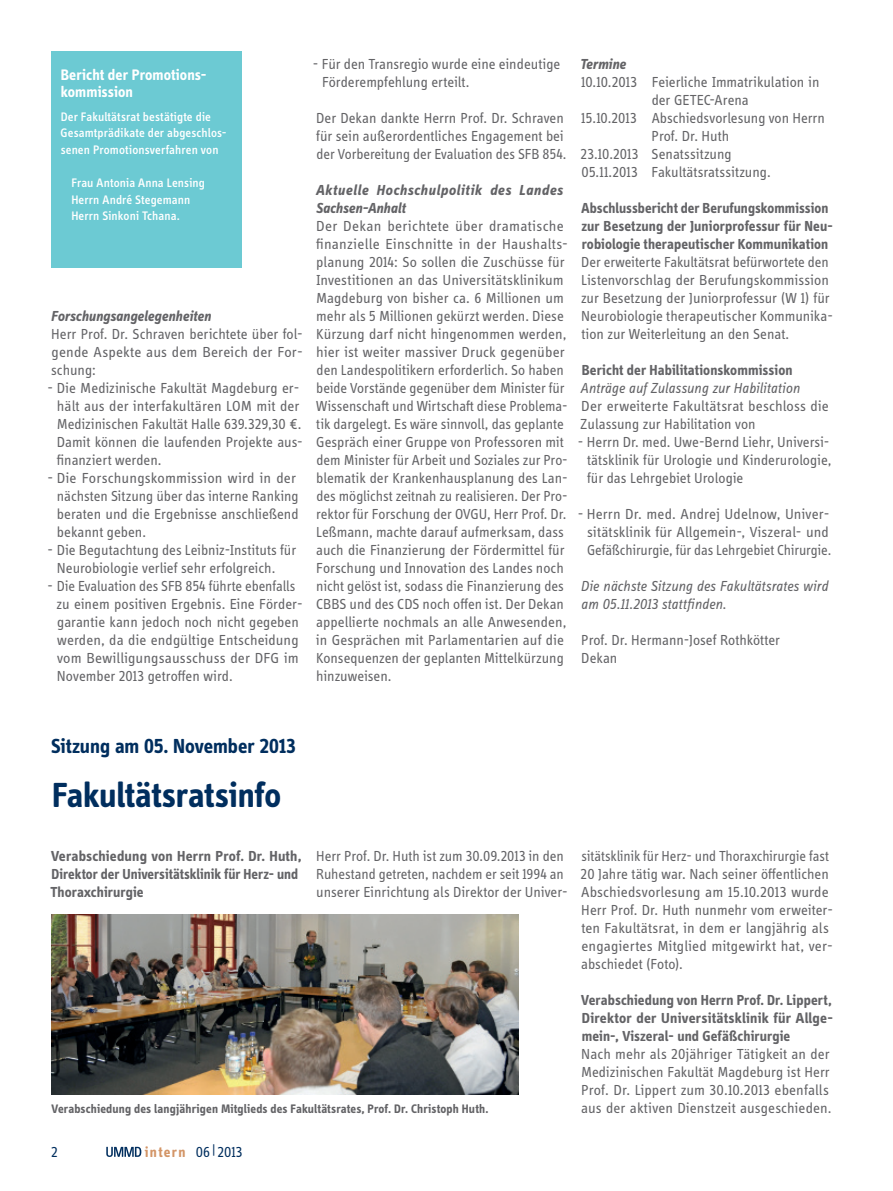
<style>
.page{position:relative;width:893px;height:1191px;background:#fff}
.page>*{position:absolute;margin:0;border:0;box-sizing:border-box;transform-origin:0 0}
.t1{font:700 36px "Info Display OT";letter-spacing:-.005em;color:#002e5e}
.t2{font:700 21px "Info Display OT";color:#002e5e}
.t3{font:700 15.75px/16.5px "Info Display OT";letter-spacing:.005em;color:#fff}
.t4{font:15px/18px "Info Display OT";color:#636366}
.t5{font:700 15px/18px "Info Display OT";letter-spacing:.005em;color:#636366}
.t6{font:italic 15px/18px "Info Display OT";color:#636366}
.t7{font:italic 700 15px/18px "Info Display OT";letter-spacing:.035em;color:#636366}
.t8{font:italic 700 15px "Info Display OT";letter-spacing:.005em;color:#636366}
.t9{font:15px "Info Display OT";letter-spacing:.005em;color:#002e5e}
.t10{font:500 12.75px/16.5px "Info Display OT";letter-spacing:.01em;color:#fff}
.t11{font:700 12.75px "Info Display OT";letter-spacing:.015em;color:#636366}
.s1{font-weight:700;color:#d39567}
</style>
<div class="page">
<div style="left:51px;top:51px;width:190px;height:216px;background:#6ccad3"></div>
<img style="left:51px;top:914px;width:468px;height:180px">
<svg style="left:106px;top:1146px;width:35px;height:11px"></svg>
<p class="t3" style="left:61px;top:67px;width:147px">Bericht der Promotions&shy;kommission</p>
<p class="t10" style="left:61px;top:108px;width:168px">Der Fakultätsrat bestätigte die<br>Gesamtprädikate der abgeschlos&shy;senen Promotionsverfahren von</p>
<p class="t10" style="left:71px;top:174px;width:135px">Frau Antonia Anna Lensing<br>Herrn André Stegemann<br>Herrn Sinkoni Tchana.</p>
<p class="t8" style="left:51px;top:307px;width:161px">Forschungsangelegenheiten</p>
<p class="t4" style="left:51px;top:325px;width:253px;text-align:justify">Herr Prof. Dr. Schraven berichtete über fol&shy;gende Aspekte aus dem Bereich der For&shy;schung:</p>
<p class="t4" style="left:57px;top:379px;width:248px;text-indent:-9px">- Die Medizinische Fakultät Magdeburg er&shy;hält aus der interfakultären LOM mit der Medizinischen Fakultät Halle 639.329,30 €.<br>Damit können die laufenden Projekte aus&shy;finanziert werden.</p>
<p class="t4" style="left:57px;top:469px;width:243px;text-indent:-9px">- Die Forschungskommission wird in der nächsten Sitzung über das interne Ranking beraten und die Ergebnisse anschließend bekannt geben.</p>
<p class="t4" style="left:57px;top:541px;width:241px;text-indent:-9px">- Die Begutachtung des Leibniz-Instituts für<br>Neurobiologie verlief sehr erfolgreich.</p>
<p class="t4" style="left:57px;top:577px;width:248px;text-indent:-9px">- Die Evaluation des SFB 854 führte ebenfalls zu einem positiven Ergebnis. Eine Förder&shy;garantie kann jedoch noch nicht gegeben werden, da die endgültige Entscheidung vom Bewilligungsausschuss der DFG im November 2013 getroffen wird.</p>
<p class="t4" style="left:322px;top:55px;width:240px;text-indent:-9px">- Für den Transregio wurde eine eindeutige<br>Förderempfehlung erteilt.</p>
<p class="t4" style="left:316px;top:109px;width:252px">Der Dekan dankte Herrn Prof. Dr. Schraven für sein außerordentliches Engagement bei der Vorbereitung der Evaluation des SFB 854.</p>
<p class="t7" style="left:316px;top:181px;width:248px">Aktuelle Hochschulpolitik des Landes<br>Sachsen-Anhalt</p>
<p class="t4" style="left:316px;top:217px;width:253px">Der Dekan berichtete über dramatische finanzielle Einschnitte in der Haushalts&shy;planung 2014: So sollen die Zuschüsse für Investitionen an das Universitätsklinikum Magdeburg von bisher ca. 6 Millionen um mehr als 5 Millionen gekürzt werden. Diese Kürzung darf nicht hingenommen werden, hier ist weiter massiver Druck gegenüber den Landespolitikern erforderlich. So haben beide Vorstände gegenüber dem Minister für Wissenschaft und Wirtschaft diese Problema&shy;tik dargelegt. Es wäre sinnvoll, das geplante Gespräch einer Gruppe von Professoren mit dem Minister für Arbeit und Soziales zur Pro&shy;blematik der Krankenhausplanung des Lan&shy;des möglichst zeitnah zu realisieren. Der Pro&shy;rektor für Forschung der OVGU, Herr Prof. Dr.<br>Leßmann, machte darauf aufmerksam, dass auch die Finanzierung der Fördermittel für Forschung und Innovation des Landes noch nicht gelöst ist, sodass die Finanzierung des CBBS und des CDS noch offen ist. Der Dekan appellierte nochmals an alle Anwesenden, in Gesprächen mit Parlamentarien auf die Konsequenzen der geplanten Mittelkürzung hinzuweisen.</p>
<p class="t8" style="left:580px;top:55px;width:48px">Termine</p>
<p class="t4" style="left:581px;top:73px;width:240px">10.10.2013 Feierliche Immatrikulation in</p>
<p class="t4" style="left:652px;top:91px;width:99px">der GETEC-Arena</p>
<p class="t4" style="left:581px;top:109px;width:245px">15.10.2013 Abschiedsvorlesung von Herrn</p>
<p class="t4" style="left:652px;top:127px;width:79px">Prof. Dr. Huth</p>
<p class="t4" style="left:581px;top:145px;width:153px">23.10.2013 Senatssitzung</p>
<p class="t4" style="left:581px;top:163px;width:191px">05.11.2013 Fakultätsratssitzung.</p>
<p class="t5" style="left:581px;top:199px;width:253px">Abschlussbericht der Berufungskommission zur Besetzung der Juniorprofessur für Neu&shy;robiologie therapeutischer Kommunikation</p>
<p class="t4" style="left:581px;top:253px;width:253px">Der erweiterte Fakultätsrat befürwortete den Listenvorschlag der Berufungskommission zur Besetzung der Juniorprofessur (W 1) für Neurobiologie therapeutischer Kommunika&shy;tion zur Weiterleitung an den Senat.</p>
<p class="t5" style="left:582px;top:361px;width:212px">Bericht der Habilitationskommission</p>
<p class="t6" style="left:580px;top:379px;width:221px">Anträge auf Zulassung zur Habilitation</p>
<p class="t4" style="left:580px;top:397px;width:250px">Der erweiterte Fakultätsrat beschloss die<br>Zulassung zur Habilitation von</p>
<p class="t4" style="left:587px;top:433px;width:246px;text-indent:-9px">- Herrn Dr. med. Uwe-Bernd Liehr, Universi&shy;tätsklinik für Urologie und Kinderurologie, für das Lehrgebiet Urologie</p>
<p class="t4" style="left:587px;top:505px;width:246px;text-indent:-9px">- Herrn Dr. med. Andrej Udelnow, Univer&shy;sitätsklinik für Allgemein-, Viszeral- und<br>Gefäßchirurgie, für das Lehrgebiet Chirurgie.</p>
<p class="t6" style="left:581px;top:577px;width:249px">Die nächste Sitzung des Fakultätsrates wird am 05.11.2013 stattfinden.</p>
<p class="t4" style="left:581px;top:631px;width:200px">Prof. Dr. Hermann-Josef Rothkötter<br>Dekan</p>
<h2 class="t2" style="left:51px;top:733px;width:246px">Sitzung am 05. November 2013</h2>
<h1 class="t1" style="left:52px;top:773px;width:231px">Fakultätsratsinfo</h1>
<p class="t5" style="left:51px;top:847px;width:252px">Verabschiedung von Herrn Prof. Dr. Huth,<br>Direktor der Universitätsklinik für Herz- und<br>Thoraxchirurgie</p>
<p class="t4" style="left:316px;top:847px;width:253px">Herr Prof. Dr. Huth ist zum 30.09.2013 in den<br>Ruhestand getreten, nachdem er seit 1994 an unserer Einrichtung als Direktor der Univer-</p>
<p class="t4" style="left:581px;top:847px;width:254px">sitätsklinik für Herz- und Thoraxchirurgie fast 20 Jahre tätig war. Nach seiner öffentlichen Abschiedsvorlesung am 15.10.2013 wurde Herr Prof. Dr. Huth nunmehr vom erweiter&shy;ten Fakultätsrat, in dem er langjährig als engagiertes Mitglied mitgewirkt hat, ver&shy;abschiedet (Foto).</p>
<p class="t5" style="left:581px;top:991px;width:253px;text-align:justify">Verabschiedung von Herrn Prof. Dr. Lippert, Direktor der Universitätsklinik für Allge&shy;mein-, Viszeral- und Gefäßchirurgie</p>
<p class="t4" style="left:581px;top:1045px;width:250px;text-align:justify">Nach mehr als 20jähriger Tätigkeit an der Medizinischen Fakultät Magdeburg ist Herr Prof. Dr. Lippert zum 30.10.2013 ebenfalls</p>
<p class="t11" style="left:51px;top:1101px;width:438px">Verabschiedung des langjährigen Mitglieds des Fakultätsrates, Prof. Dr. Christoph Huth.</p>
<p class="t4" style="left:581px;top:1099px;width:252px">aus der aktiven Dienstzeit ausgeschieden.</p>
<p class="t9" style="left:51px;top:1143px;width:8px">2</p>
<p class="t9" style="left:145px;top:1143px;width:99px"><span class="s1">intern</span> 06|2013</p>
</div>
